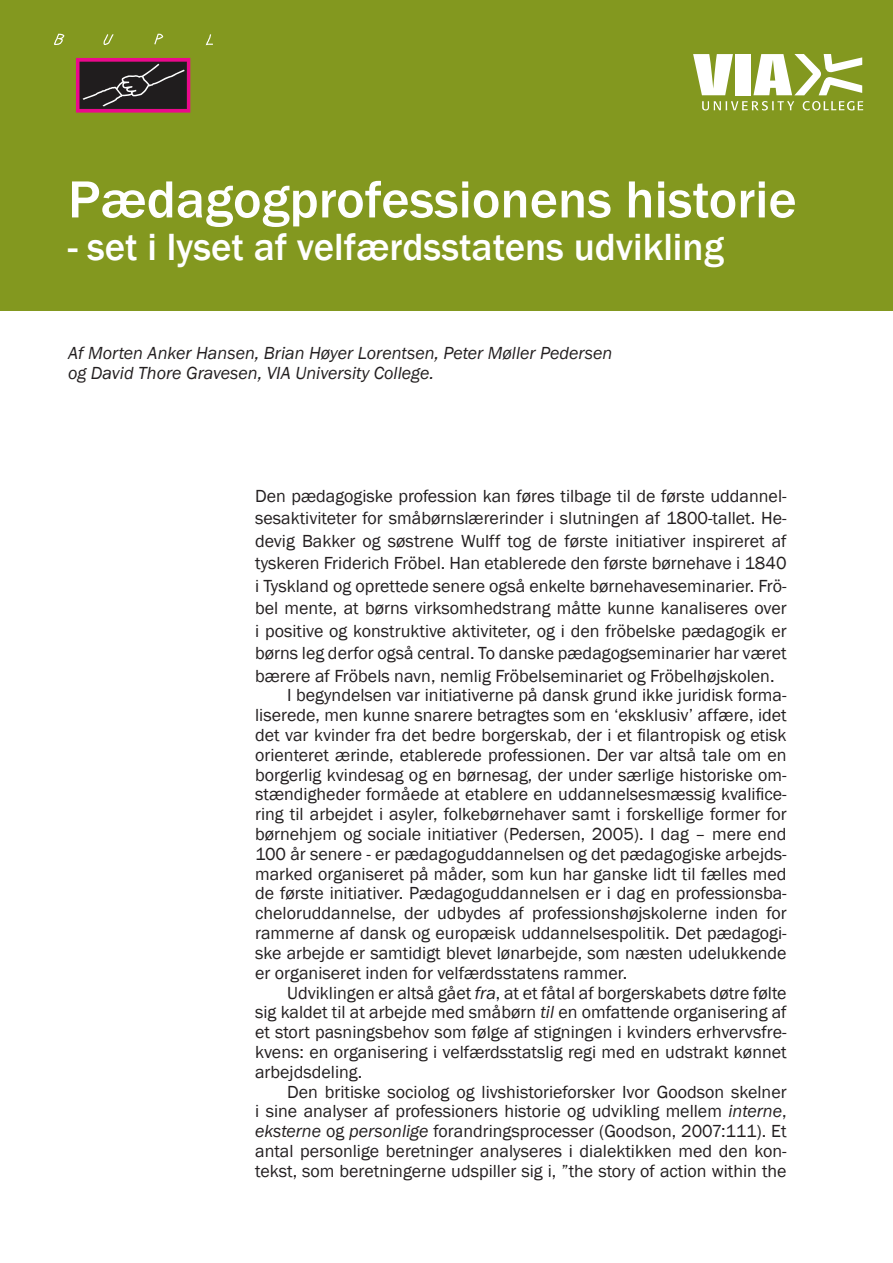
<style>
.page{position:relative;width:893px;height:1263px;background:#fff}
.page>*{position:absolute;margin:0;border:0;box-sizing:border-box;transform-origin:0 0}
.t1{font:500 54px "Franklin Gothic";color:#fff}
.t2{font:500 39px "Franklin Gothic";color:#fff}
.t3{font:18px/19.8px "Franklin Gothic";color:#231f20;text-align:justify}
.t4{font:italic 18px/19.8px "Franklin Gothic";color:#231f20}
.s1{font-style:italic}
</style>
<div class="page">
<div style="left:0;top:0;width:893px;height:310px;background:#83981f"></div>
<svg style="left:693px;top:54px;width:40px;height:41px"></svg>
<div style="left:735px;top:54px;width:16px;height:41px;background:#fff"></div>
<svg style="left:753px;top:54px;width:109px;height:41px"></svg>
<svg style="left:702px;top:101px;width:92px;height:9px"></svg>
<svg style="left:803px;top:101px;width:60px;height:9px"></svg>
<svg style="left:76px;top:58px;width:114px;height:55px;background:#52273e"></svg>
<svg style="left:54px;top:34px;width:10px;height:11px"></svg>
<svg style="left:104px;top:34px;width:10px;height:11px"></svg>
<svg style="left:154px;top:34px;width:9px;height:10px"></svg>
<svg style="left:206px;top:34px;width:7px;height:11px"></svg>
<h1 class="t1" style="left:68px;top:166px;width:730px">Pædagogprofessionens historie</h1>
<h2 class="t2" style="left:68px;top:223px;width:657px">- set i lyset af velfærdsstatens udvikling</h2>
<p class="t4" style="left:68px;top:344px;width:546px">Af Morten Anker Hansen, Brian Høyer Lorentsen, Peter Møller Pedersen og David Thore Gravesen, VIA University College.</p>
<p class="t3" style="left:255px;top:485px;width:533px;line-height:22.5px">Den pædagogiske profession kan føres tilbage til de første uddannel&shy;sesaktiviteter for småbørnslærerinder i slutningen af 1800-tallet. He&shy;devig Bakker og søstrene Wulff tog de første initiativer inspireret af tyskeren Friderich Fröbel. Han etablerede den første børnehave i 1840 i Tyskland og oprettede senere også enkelte børnehaveseminarier. Frö&shy;bel mente, at børns virksomhedstrang måtte kunne kanaliseres over i positive og konstruktive aktiviteter, og i den fröbelske pædagogik er børns leg derfor også central. To danske pædagogseminarier har været bærere af Fröbels navn, nemlig Fröbelseminariet og Fröbelhøjskolen.</p>
<p class="t3" style="left:255px;top:686px;width:533px;text-indent:32px">I begyndelsen var initiativerne på dansk grund ikke juridisk forma&shy;liserede, men kunne snarere betragtes som en ‘eksklusiv’ affære, idet det var kvinder fra det bedre borgerskab, der i et filantropisk og etisk orienteret ærinde, etablerede professionen. Der var altså tale om en borgerlig kvindesag og en børnesag, der under særlige historiske om&shy;stændigheder formåede at etablere en uddannelsesmæssig kvalifice&shy;ring til arbejdet i asyler, folkebørnehaver samt i forskellige former for børnehjem og sociale initiativer (Pedersen, 2005). I dag – mere end 100 år senere - er pædagoguddannelsen og det pædagogiske arbejds&shy;marked organiseret på måder, som kun har ganske lidt til fælles med de første initiativer. Pædagoguddannelsen er i dag en professionsba&shy;cheloruddannelse, der udbydes af professionshøjskolerne inden for rammerne af dansk og europæisk uddannelsespolitik. Det pædagogi&shy;ske arbejde er samtidigt blevet lønarbejde, som næsten udelukkende er organiseret inden for velfærdsstatens rammer.</p>
<p class="t3" style="left:255px;top:983px;width:533px;text-indent:32px">Udviklingen er altså gået <span class="s1">fra</span>, at et fåtal af borgerskabets døtre følte sig kaldet til at arbejde med småbørn <span class="s1">til</span> en omfattende organisering af et stort pasningsbehov som følge af stigningen i kvinders erhvervsfre&shy;kvens: en organisering i velfærdsstatslig regi med en udstrakt kønnet arbejdsdeling.</p>
<p class="t3" style="left:255px;top:1082px;width:533px;text-indent:32px">Den britiske sociolog og livshistorieforsker Ivor Goodson skelner i sine analyser af professioners historie og udvikling mellem <span class="s1">interne</span>, <span class="s1">eksterne</span> og <span class="s1">personlige</span> forandringsprocesser (Goodson, 2007:111). Et antal personlige beretninger analyseres i dialektikken med den kon&shy;tekst, som beretningerne udspiller sig i, ”the story of action within the</p>
</div>
